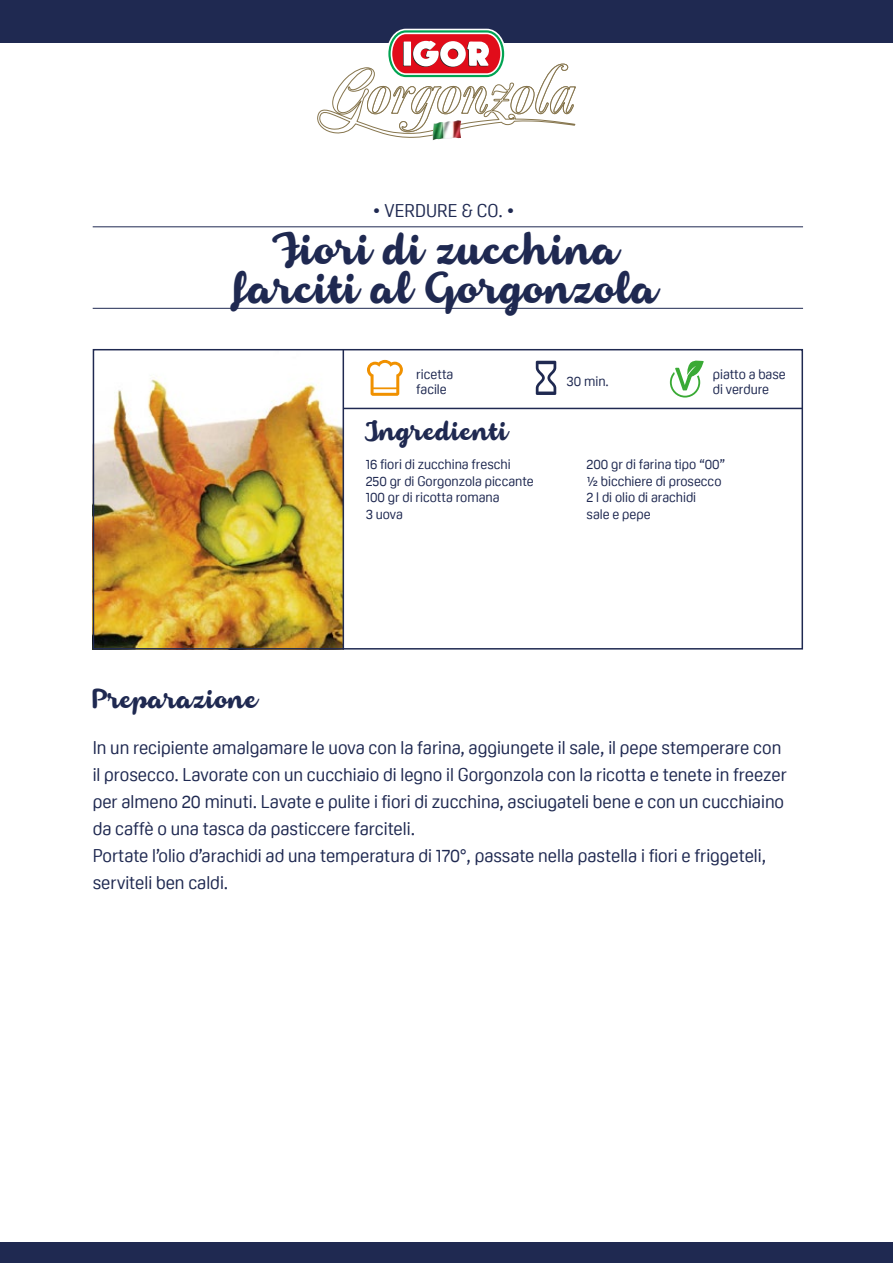
<style>
.page{position:relative;width:893px;height:1263px;background:#fff}
.page>*{position:absolute;margin:0;border:0;box-sizing:border-box;transform-origin:0 0}
.t1{font:39px/39px "Armonioso";color:#1f2951;text-align:center}
.t2{font:24px "Armonioso";color:#1f2951}
.t3{font:18px/27px "Oscine";color:#1f2951}
.t4{font:13.5px/16.5px "Oscine";color:#1f2951}
</style>
<div class="page">
<img style="left:96px;top:352px;width:247px;height:294px">
<div style="left:93px;top:349px;width:710px;height:300px;border:2px solid #1f2951"></div>
<div style="left:0;top:0;width:893px;height:43px;background:#1f2951"></div>
<div style="left:0;top:1242px;width:893px;height:21px;background:#1f2951"></div>
<img style="left:433px;top:138px;width:26px;height:2px">
<svg style="left:317px;top:29px;width:259px;height:109px"></svg>
<hr style="left:343px;top:350px;width:1px;height:299px;background:#1f2951">
<hr style="left:93px;top:308px;width:710px;height:1px;background:#1f2951">
<hr style="left:93px;top:226px;width:710px;height:1px;background:#1f2951">
<hr style="left:343px;top:408px;width:459px;height:1px;background:#1f2951">
<svg style="left:367px;top:360px;width:36px;height:36px"></svg>
<svg style="left:536px;top:361px;width:20px;height:34px"></svg>
<svg style="left:670px;top:360px;width:34px;height:38px"></svg>
<p class="t3" style="left:372px;top:197px;width:144px">• VERDURE &amp; CO. •</p>
<h1 class="t1" style="left:234px;top:230px;width:426px">Fiori di zucchina farciti al Gorgonzola</h1>
<p class="t4" style="left:416px;top:367px;width:39px;line-height:15px">ricetta facile</p>
<p class="t4" style="left:567px;top:373px;width:44px">30 min.</p>
<p class="t4" style="left:713px;top:367px;width:74px;line-height:15px">piatto a base di verdure</p>
<h2 class="t2" style="left:366px;top:414px;width:144px">Ingredienti</h2>
<p class="t4" style="left:366px;top:456px;width:170px">16 fiori di zucchina freschi<br>250 gr di Gorgonzola piccante<br>100 gr di ricotta romana<br>3 uova</p>
<p class="t4" style="left:587px;top:456px;width:140px">200 gr di farina tipo “00” ½ bicchiere di prosecco<br>2 l di olio di arachidi<br>sale e pepe</p>
<h2 class="t2" style="left:93px;top:682px;width:167px">Preparazione</h2>
<p class="t3" style="left:93px;top:735px;width:696px">In un recipiente amalgamare le uova con la farina, aggiungete il sale, il pepe stemperare con il prosecco. Lavorate con un cucchiaio di legno il Gorgonzola con la ricotta e tenete in freezer per almeno 20 minuti. Lavate e pulite i fiori di zucchina, asciugateli bene e con un cucchiaino da caffè o una tasca da pasticcere farciteli.<br>Portate l’olio d’arachidi ad una temperatura di 170°, passate nella pastella i fiori e friggeteli, serviteli ben caldi.</p>
</div>
